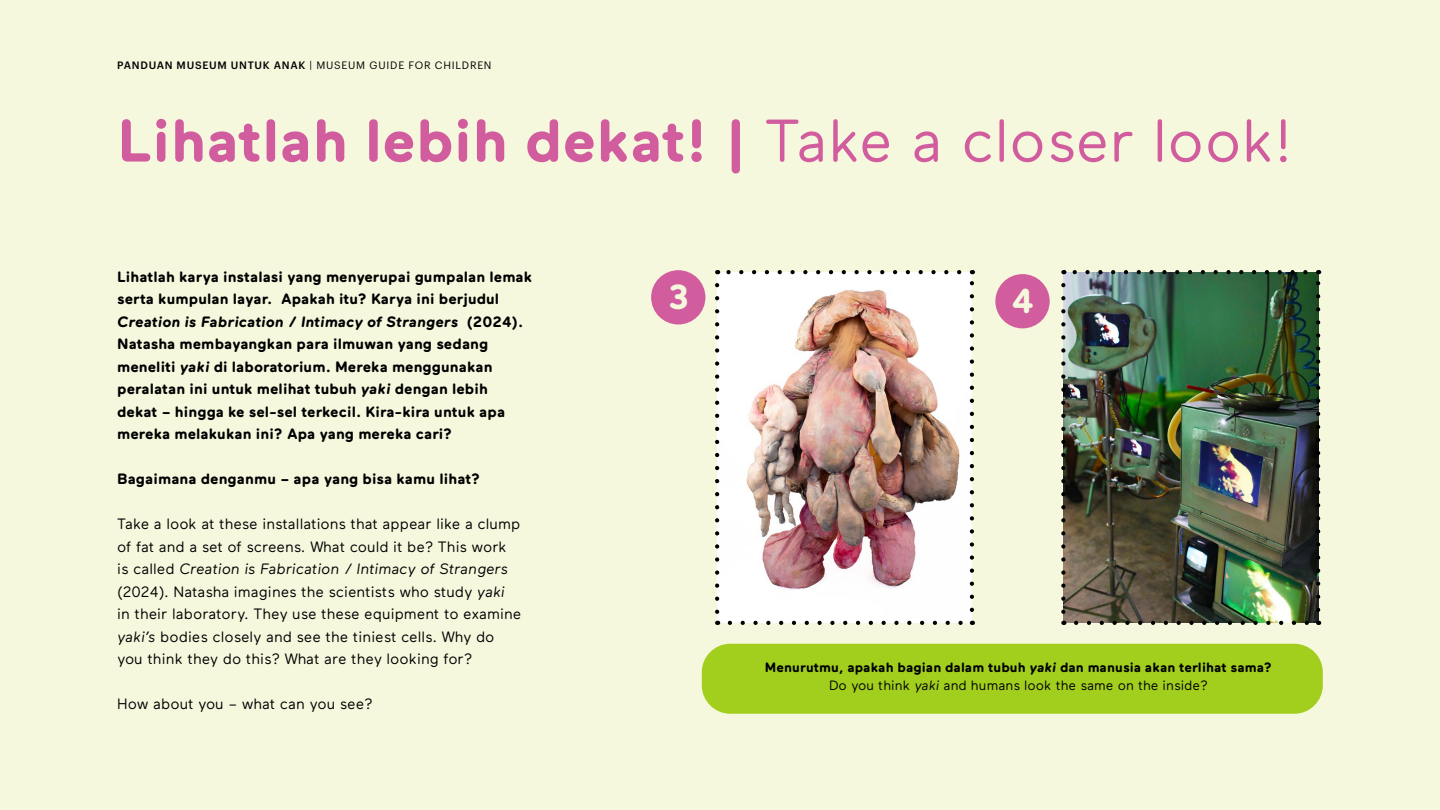
<style>
.page{position:relative;width:1440px;height:810px;background:#f6f8de}
.page>*{position:absolute;margin:0;border:0;box-sizing:border-box;transform-origin:0 0}
.t1{font:700 60px "Maax Rounded";color:#d15d9e}
.t2{font:700 34.65px "Maax Rounded";color:#f6f8de}
.t3{font:700 15px/22.5px "Maax Rounded";color:#000}
.t4{font:15px/22.5px "Maax Rounded";color:#000}
.t5{font:700 13.5px/18px "Maax Rounded";color:#000;text-align:center}
.t6{font:10.5px "Graphik";letter-spacing:.075em;color:#000}
.s1{font-weight:500}
.s2{font-weight:400}
.s3{font-style:italic}
.s4{font-weight:400;font-style:italic}
</style>
<div class="page">
<div style="left:651px;top:270px;width:54px;height:54px;background:#d15d9e;border-radius:50%"></div>
<div style="left:702px;top:644px;width:621px;height:70px;background:#a2cf1d;border-radius:28px"></div>
<div style="left:995px;top:274px;width:55px;height:54px;background:#d15d9e;border-radius:50%"></div>
<img style="left:1063px;top:272px;width:255px;height:351px">
<svg style="left:1076px;top:621px;width:236px;height:4px"></svg>
<svg style="left:1070px;top:270px;width:235px;height:4px"></svg>
<svg style="left:1061px;top:285px;width:5px;height:340px"></svg>
<svg style="left:1316px;top:270px;width:4px;height:340px"></svg>
<img style="left:717px;top:272px;width:255px;height:351px">
<svg style="left:730px;top:621px;width:236px;height:4px"></svg>
<svg style="left:724px;top:270px;width:235px;height:4px"></svg>
<svg style="left:715px;top:285px;width:4px;height:340px"></svg>
<svg style="left:970px;top:270px;width:4px;height:340px"></svg>
<p class="t6" style="left:117px;top:58px;width:376px"><span class="s1">PANDUAN MUSEUM UNTUK ANAK</span> | MUSEUM GUIDE FOR CHILDREN</p>
<h1 class="t1" style="left:117px;top:115px;width:1177px">Lihatlah lebih dekat! | <span class="s2">Take a closer look!</span></h1>
<p class="t3" style="left:117px;top:266px;width:417px">Lihatlah karya instalasi yang menyerupai gumpalan lemak serta kumpulan layar. Apakah itu? Karya ini berjudul <span class="s3">Creation is Fabrication / Intimacy of Strangers</span> (2024).<br>Natasha membayangkan para ilmuwan yang sedang meneliti <span class="s3">yaki</span> di laboratorium. Mereka menggunakan peralatan ini untuk melihat tubuh <span class="s3">yaki</span> dengan lebih<br>dekat – hingga ke sel-sel terkecil. Kira-kira untuk apa mereka melakukan ini? Apa yang mereka cari?</p>
<p class="t3" style="left:117px;top:469px;width:364px">Bagaimana denganmu – apa yang bisa kamu lihat?</p>
<p class="t4" style="left:117px;top:514px;width:406px">Take a look at these installations that appear like a clump of fat and a set of screens. What could it be? This work is called <span class="s3">Creation is Fabrication / Intimacy of Strangers </span>(2024). Natasha imagines the scientists who study <span class="s3">yaki<br></span>in their laboratory. They use these equipment to examine <span class="s3">yaki’s</span> bodies closely and see the tiniest cells. Why do you think they do this? What are they looking for?</p>
<p class="t4" style="left:117px;top:694px;width:257px">How about you – what can you see?</p>
<h2 class="t2" style="left:668px;top:282px;width:23px">3</h2>
<h2 class="t2" style="left:1012px;top:286px;width:24px">4</h2>
<p class="t5" style="left:765px;top:659px;width:508px">Menurutmu, apakah bagian dalam tubuh <span class="s3">yaki</span> dan manusia akan terlihat sama?<br><span class="s2">Do you think</span> <span class="s4">yaki</span> <span class="s2">and humans look the same on the inside?</span></p>
</div>
